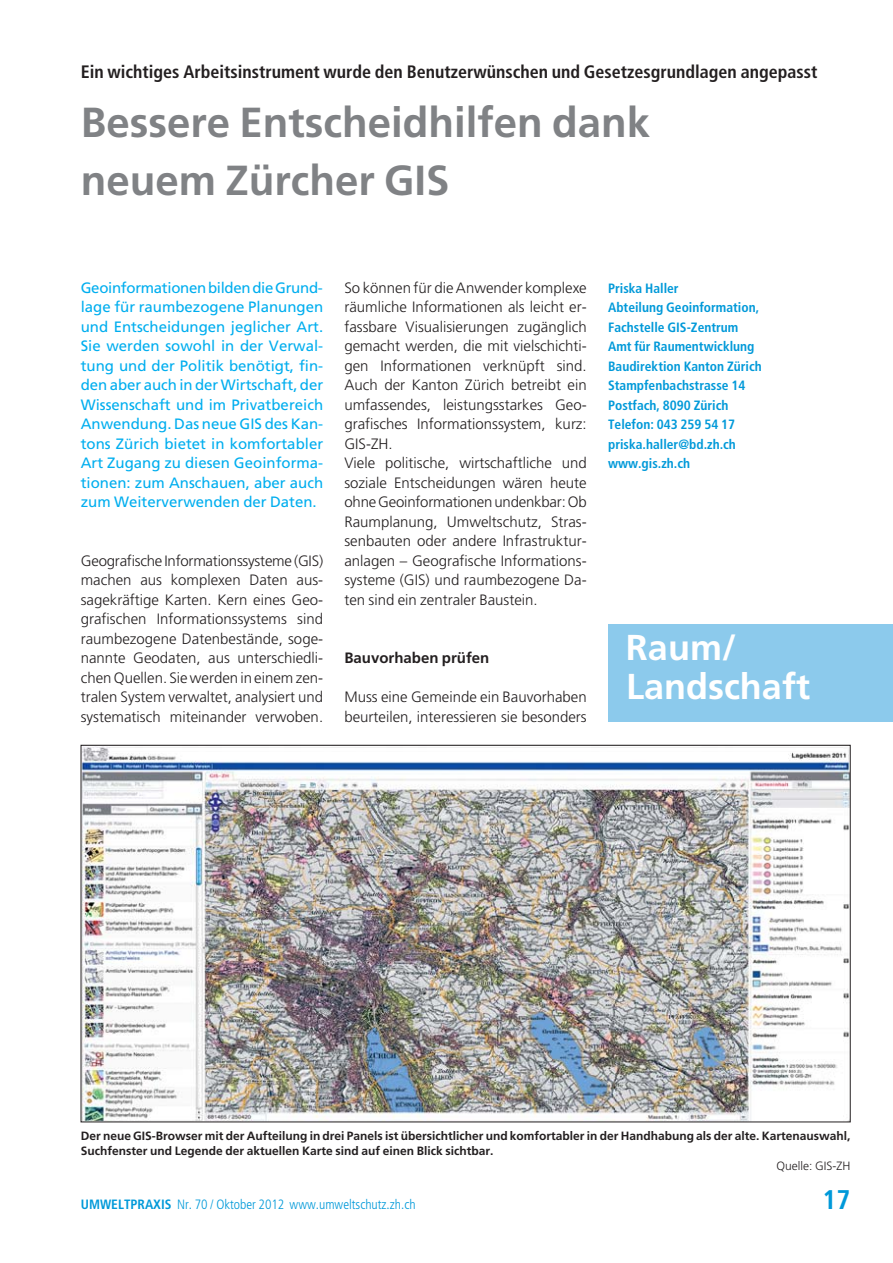
<style>
.page{position:relative;width:893px;height:1263px;background:#fff}
.page>*{position:absolute;margin:0;border:0;box-sizing:border-box;transform-origin:0 0}
.t1{font:700 42px/58.5px "Frutiger LT Std";color:#808285}
.t2{font:700 36px/39px "Frutiger LT Std";color:#fff}
.t3{font:700 condensed 27px "Frutiger LT Std";color:#0099d9}
.t4{font:700 condensed 18px "Frutiger LT Std";color:#231f20}
.t5{font:300 15px/19.5px "Frutiger LT Std";color:#231f20}
.t6{font:15px/19.5px "Frutiger LT Std";color:#00aeef;text-align:justify}
.t7{font:700 15px "Frutiger LT Std";color:#231f20}
.t8{font:700 condensed 13.5px/19.5px "Frutiger LT Std";color:#0099d9}
.t9{font:300 condensed 13.5px "Frutiger LT Std";color:#0099d9}
.t10{font:700 12px/15px "Frutiger LT Std";color:#231f20}
.t11{font:300 12px "Frutiger LT Std";color:#231f20}
.s1{font-weight:700}
</style>
<div class="page">
<div style="left:608px;top:624px;width:285px;height:97px;background:#8ccaec"></div>
<img style="left:83px;top:747px;width:765px;height:373px">
<p class="t4" style="left:81px;top:60px;width:738px">Ein wichtiges Arbeitsinstrument wurde den Benutzerwünschen und Gesetzesgrundlagen angepasst</p>
<h1 class="t1" style="left:81px;top:92px;width:571px">Bessere Entscheidhilfen dank neuem Zürcher GIS</h1>
<p class="t6" style="left:81px;top:277px;width:244px">Geoinformationen bilden die Grund - lage für raumbezogene Planungen und Entscheidungen jeglicher Art.<br>Sie werden sowohl in der Verwal&shy;tung und der Politik benötigt, fin&shy;den aber auch in der Wirtschaft, der Wissenschaft und im Privatbereich Anwendung. Das neue GIS des Kan&shy;tons Zürich bietet in komfortabler Art Zugang zu diesen Geoinforma&shy;tionen: zum Anschauen, aber auch zum Weiterverwenden der Daten.</p>
<p class="t5" style="left:81px;top:552px;width:244px;text-align:justify">Geografische Informationssysteme (GIS) machen aus komplexen Daten aus - sagekräftige Karten. Kern eines Geo&shy;grafischen Informationssystems sind raumbezogene Datenbestände, soge&shy;nannte Geodaten, aus unterschiedli&shy;chen Quellen. Sie werden in einem zen&shy;tralen System verwaltet, analysiert und systematisch miteinander verwoben.</p>
<p class="t5" style="left:344px;top:279px;width:244px">So können für die Anwender komplexe räumliche Informationen als leicht er&shy;fassbare Visualisierungen zugänglich gemacht werden, die mit vielschichti&shy;gen Informationen verknüpft sind.<br>Auch der Kanton Zürich betreibt ein umfassendes, leistungsstarkes Geo&shy;grafisches Informationssystem, kurz:<br>GIS-ZH.<br>Viele politische, wirtschaftliche und soziale Entscheidungen wären heute ohne Geoinformationen undenkbar: Ob Raumplanung, Umweltschutz, Stras&shy;senbauten oder andere Infrastruktur&shy;anlagen – Geografische Informations&shy;systeme (GIS) und raumbezogene Da&shy;ten sind ein zentraler Baustein.</p>
<p class="t7" style="left:344px;top:648px;width:147px">Bauvorhaben prüfen</p>
<p class="t5" style="left:344px;top:688px;width:244px">Muss eine Gemeinde ein Bauvorhaben beurteilen, interessieren sie besonders</p>
<p class="t8" style="left:608px;top:278px;width:155px">Priska Haller<br>Abteilung Geoinformation,<br>Fachstelle GIS-Zentrum<br>Amt für Raumentwicklung<br>Baudirektion Kanton Zürich<br>Stampfenbachstrasse 14<br>Postfach, 8090 Zürich<br>Telefon: 043 259 54 17 priska.haller@bd.zh.ch www.gis.zh.ch</p>
<h2 class="t2" style="left:626px;top:628px;width:186px">Raum/<br>Landschaft</h2>
<p class="t10" style="left:81px;top:1128px;width:771px">Der neue GIS-Browser mit der Aufteilung in drei Panels ist übersichtlicher und komfortabler in der Handhabung als der alte. Kartenauswahl,<br>Suchfenster und Legende der aktuellen Karte sind auf einen Blick sichtbar.</p>
<p class="t11" style="left:776px;top:1158px;width:75px">Quelle: GIS-ZH</p>
<p class="t9" style="left:81px;top:1196px;width:336px"><span class="s1">UMWELTPRAXIS</span> Nr. 70 / Oktober 2012 www.umweltschutz.zh.ch</p>
<h3 class="t3" style="left:822px;top:1183px;width:30px">17</h3>
</div>
